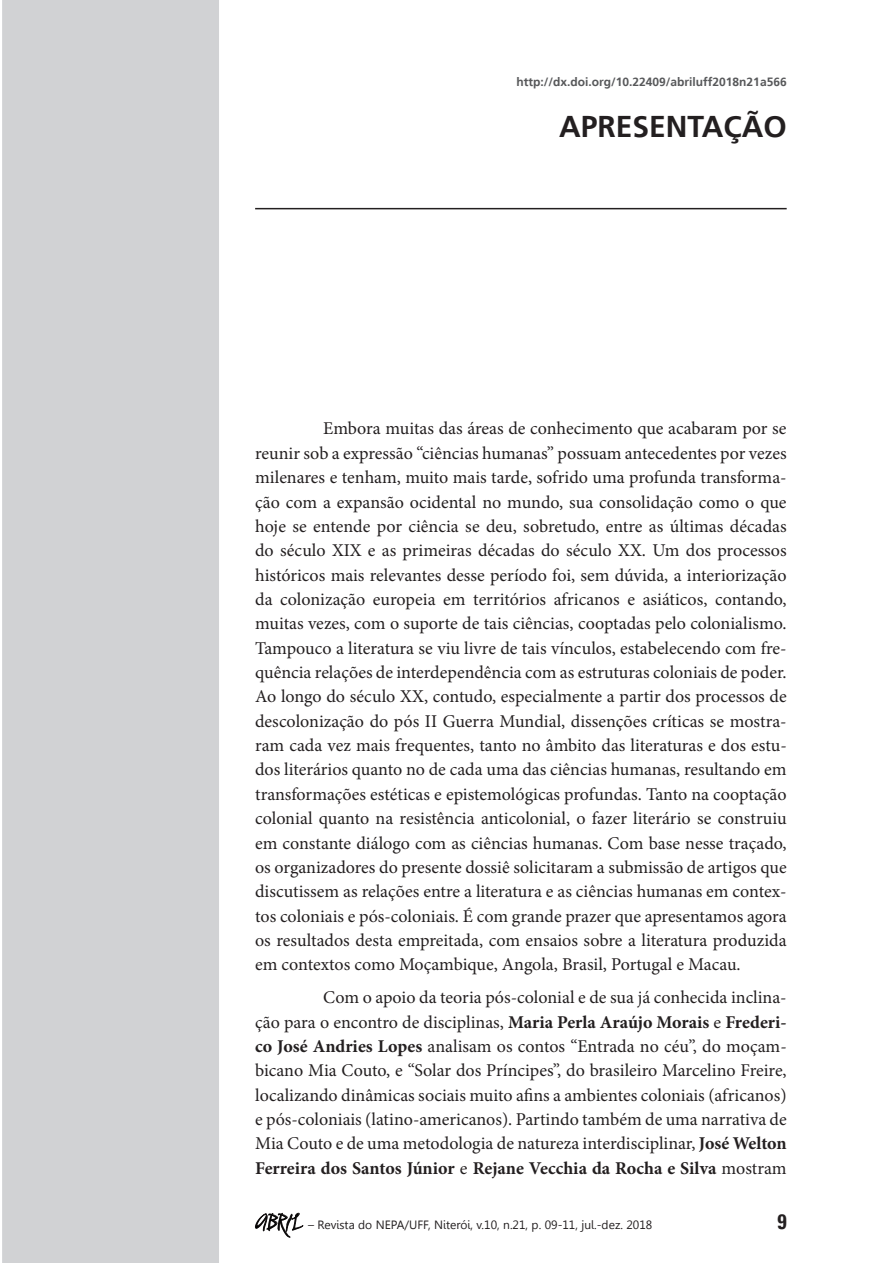
<style>
.page{position:relative;width:893px;height:1263px;background:#fff}
.page>*{position:absolute;margin:0;border:0;box-sizing:border-box;transform-origin:0 0}
.t1{font:700 30px "Frutiger LT";color:#231f20}
.t2{font:700 condensed 21px "Univers LT";color:#231f20}
.t3{font:18px/24.3px "Minion Pro";letter-spacing:-.005em;color:#231f20;text-align:justify}
.t4{font:12px "Gisha";color:#231f20}
.t5{font:700 12px "Frutiger LT";color:#57585a}
.s1{font-weight:700}
.s2{font-family:"Dali";font-size:18px;color:#000}
</style>
<div class="page">
<div style="left:2px;top:0;width:217px;height:1263px;background:#d1d2d4"></div>
<svg style="left:255px;top:1212px;width:49px;height:26px"></svg>
<hr style="left:255px;top:208px;width:532px;height:1px;background:#231f20">
<p class="t5" style="left:516px;top:74px;width:272px">http://dx.doi.org/10.22409/abriluff2018n21a566</p>
<h1 class="t1" style="left:559px;top:109px;width:229px">APRESENTAÇÃO</h1>
<p class="t3" style="left:255px;top:417px;width:533px;text-indent:68px">Embora muitas das áreas de conhecimento que acabaram por se reunir sob a expressão “ciências humanas” possuam antecedentes por vezes milenares e tenham, muito mais tarde, sofrido uma profunda transforma&shy;ção com a expansão ocidental no mundo, sua consolidação como o que hoje se entende por ciência se deu, sobretudo, entre as últimas décadas do século XIX e as primeiras décadas do século XX. Um dos processos históricos mais relevantes desse período foi, sem dúvida, a interiorização da colonização europeia em territórios africanos e asiáticos, contando, muitas vezes, com o suporte de tais ciências, cooptadas pelo colonialismo.<br>Tampouco a literatura se viu livre de tais vínculos, estabelecendo com fre&shy;quência relações de interdependência com as estruturas coloniais de poder.<br>Ao longo do século XX, contudo, especialmente a partir dos processos de descolonização do pós II Guerra Mundial, dissenções críticas se mostra&shy;ram cada vez mais frequentes, tanto no âmbito das literaturas e dos estu&shy;dos literários quanto no de cada uma das ciências humanas, resultando em transformações estéticas e epistemológicas profundas. Tanto na cooptação colonial quanto na resistência anticolonial, o fazer literário se construiu em constante diálogo com as ciências humanas. Com base nesse traçado, os organizadores do presente dossiê solicitaram a submissão de artigos que discutissem as relações entre a literatura e as ciências humanas em contex&shy;tos coloniais e pós-coloniais. É com grande prazer que apresentamos agora os resultados desta empreitada, com ensaios sobre a literatura produzida em contextos como Moçambique, Angola, Brasil, Portugal e Macau.</p>
<p class="t3" style="left:255px;top:985px;width:533px;text-indent:68px">Com o apoio da teoria pós-colonial e de sua já conhecida inclina&shy;ção para o encontro de disciplinas, <span class="s1">Maria Perla Araújo Morais</span> e <span class="s1">Frederi&shy;co José Andries Lopes</span> analisam os contos “Entrada no céu”, do moçam&shy;bicano Mia Couto, e “Solar dos Príncipes”, do brasileiro Marcelino Freire, localizando dinâmicas sociais muito afins a ambientes coloniais (africanos) e pós-coloniais (latino-americanos). Partindo também de uma narrativa de Mia Couto e de uma metodologia de natureza interdisciplinar, <span class="s1">José Welton Ferreira dos Santos Júnior</span> e <span class="s1">Rejane Vecchia da Rocha e Silva</span> mostram</p>
<p class="t4" style="left:255px;top:1217px;width:399px"><span class="s2">ABRIL</span> – Revista do NEPA/UFF, Niterói, v.10, n.21, p. 09-11, jul.-dez. 2018</p>
<p class="t2" style="left:777px;top:1208px;width:11px">9</p>
</div>
